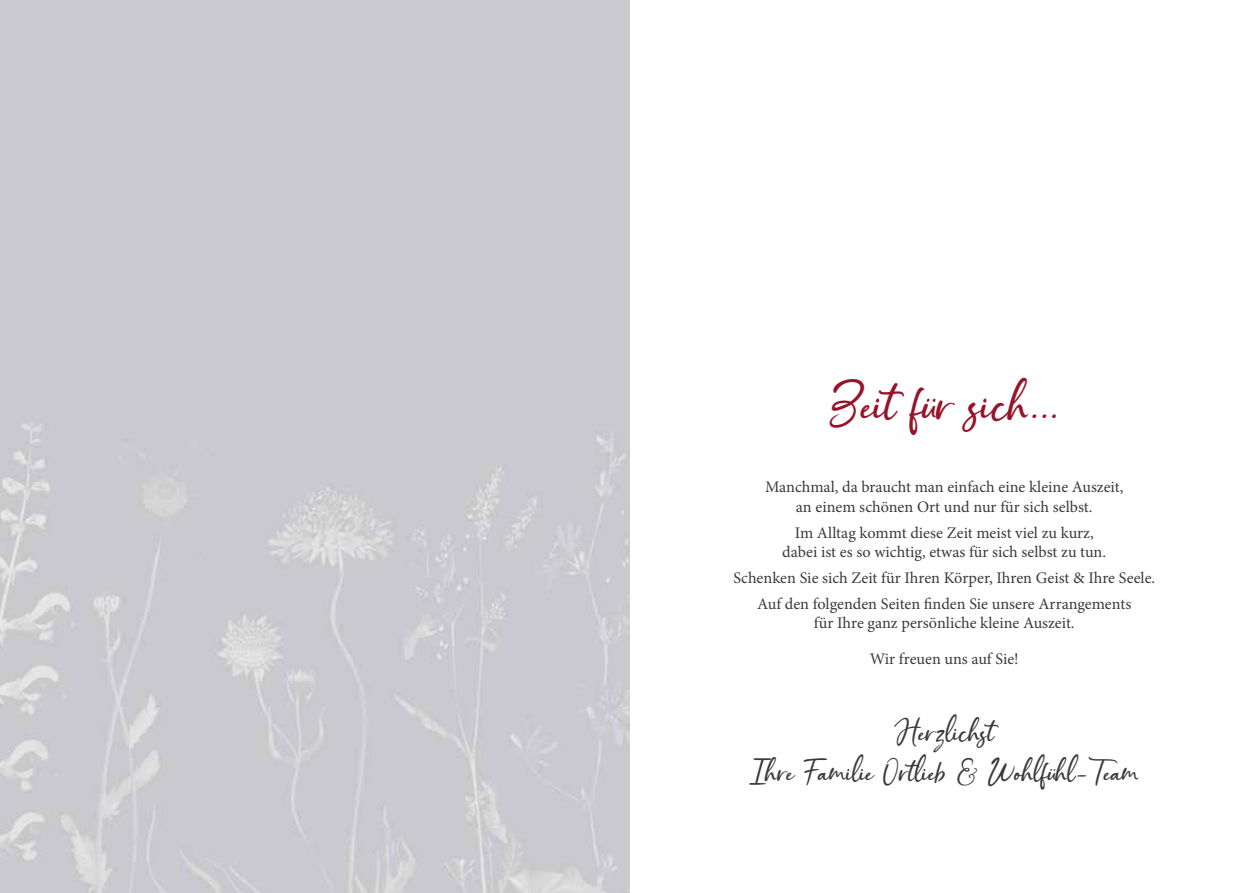
<style>
.page{position:relative;width:1259px;height:893px;background:#fff}
.page>*{position:absolute;margin:0;border:0;box-sizing:border-box;transform-origin:0 0}
.t1{font:48.6px "Cristalistic Script";color:#981329}
.t2{font:27.75px/39.9px "Cristalistic Script";color:#393a39;text-align:center}
.t3{font:16.2px/19.5px "Minion Pro";color:#393a39;text-align:center}
</style>
<div class="page">
<div style="left:0;top:0;width:629px;height:893px;background:#cac9cf"></div>
<h1 class="t1" style="left:829px;top:373px;width:232px">Zeit für sich...</h1>
<p class="t3" style="left:765px;top:477px;width:360px">Manchmal, da braucht man einfach eine kleine Auszeit, an einem schönen Ort und nur für sich selbst.</p>
<p class="t3" style="left:782px;top:523px;width:325px">Im Alltag kommt diese Zeit meist viel zu kurz, dabei ist es so wichtig, etwas für sich selbst zu tun.</p>
<p class="t3" style="left:733px;top:565px;width:423px;line-height:26px">Schenken Sie sich Zeit für Ihren Körper, Ihren Geist &amp; Ihre Seele.<br>Auf den folgenden Seiten finden Sie unsere Arrangements</p>
<p class="t3" style="left:814px;top:613px;width:262px">für Ihre ganz persönliche kleine Auszeit.</p>
<p class="t3" style="left:870px;top:649px;width:150px">Wir freuen uns auf Sie!</p>
<h2 class="t2" style="left:749px;top:710px;width:392px">Herzlichst<br>Ihre Familie Ortlieb &amp; Wohlfühl-Team</h2>
</div>
